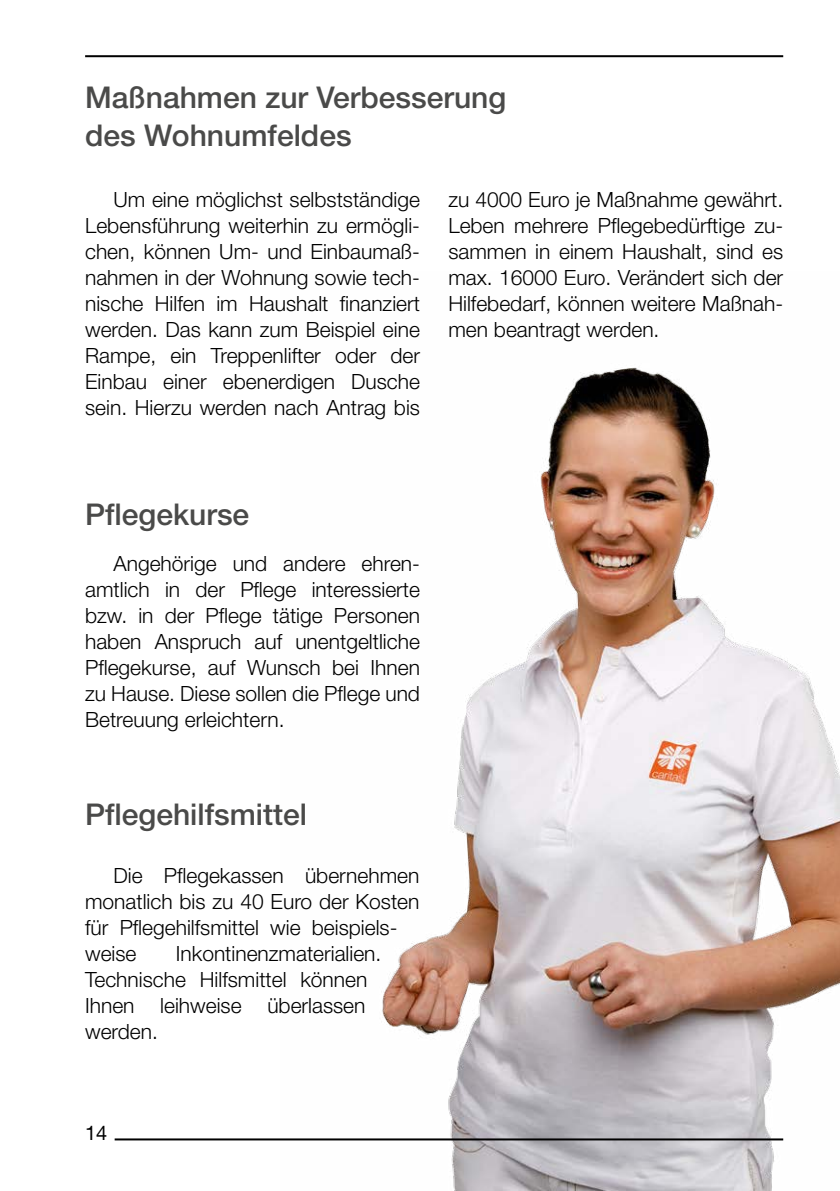
<style>
.page{position:relative;width:840px;height:1191px;background:#fff}
.page>*{position:absolute;margin:0;border:0;box-sizing:border-box;transform-origin:0 0}
.t1{font:500 30px/38px "Helvetica Neue LT";color:#4a4a49}
.t2{font:300 21px/26px "Helvetica Neue LT";color:#000;text-align:justify}
.t3{font:20px "Helvetica Neue LT";color:#000}
</style>
<div class="page">
<img style="left:280px;top:367px;width:559px;height:824px">
<hr style="left:85px;top:55px;width:697px;height:2px;background:#000">
<hr style="left:115px;top:1138px;width:667px;height:2px;background:#000">
<h1 class="t1" style="left:85px;top:78px;width:422px">Maßnahmen zur Verbesserung des Wohnumfeldes</h1>
<p class="t2" style="left:85px;top:186px;width:336px;text-indent:28px">Um eine möglichst selbstständige Lebensführung weiterhin zu ermögli&shy;chen, können Um- und Einbaumaß&shy;nahmen in der Wohnung sowie tech&shy;nische Hilfen im Haushalt finanziert werden. Das kann zum Beispiel eine Rampe, ein Treppenlifter oder der Einbau einer ebenerdigen Dusche sein. Hierzu werden nach Antrag bis</p>
<p class="t2" style="left:448px;top:186px;width:336px">zu 4000 Euro je Maßnahme gewährt.<br>Leben mehrere Pflegebedürftige zu&shy;sammen in einem Haushalt, sind es max. 16000 Euro. Verändert sich der Hilfebedarf, können weitere Maßnah&shy;men beantragt werden.</p>
<h1 class="t1" style="left:85px;top:495px;width:165px">Pflegekurse</h1>
<p class="t2" style="left:85px;top:550px;width:336px;text-indent:28px">Angehörige und andere ehren&shy;amtlich in der Pflege interessierte bzw. in der Pflege tätige Personen haben Anspruch auf unentgeltliche Pflegekurse, auf Wunsch bei Ihnen zu Hause. Diese sollen die Pflege und Betreuung erleichtern.</p>
<h1 class="t1" style="left:85px;top:794px;width:223px">Pflegehilfsmittel</h1>
<p class="t2" style="left:85px;top:862px;width:336px;text-align:left;text-indent:28px">Die Pflegekassen übernehmen monatlich bis zu 40 Euro der Kosten für Pflegehilfsmittel wie beispiels&shy;weise</p>
<p class="t2" style="left:85px;top:940px;width:297px;text-align:left;text-indent:91px">Inkontinenzmaterialien.<br>Technische Hilfsmittel können<br>Ihnen leihweise überlassen werden.</p>
<p class="t3" style="left:85px;top:1121px;width:24px">14</p>
</div>
